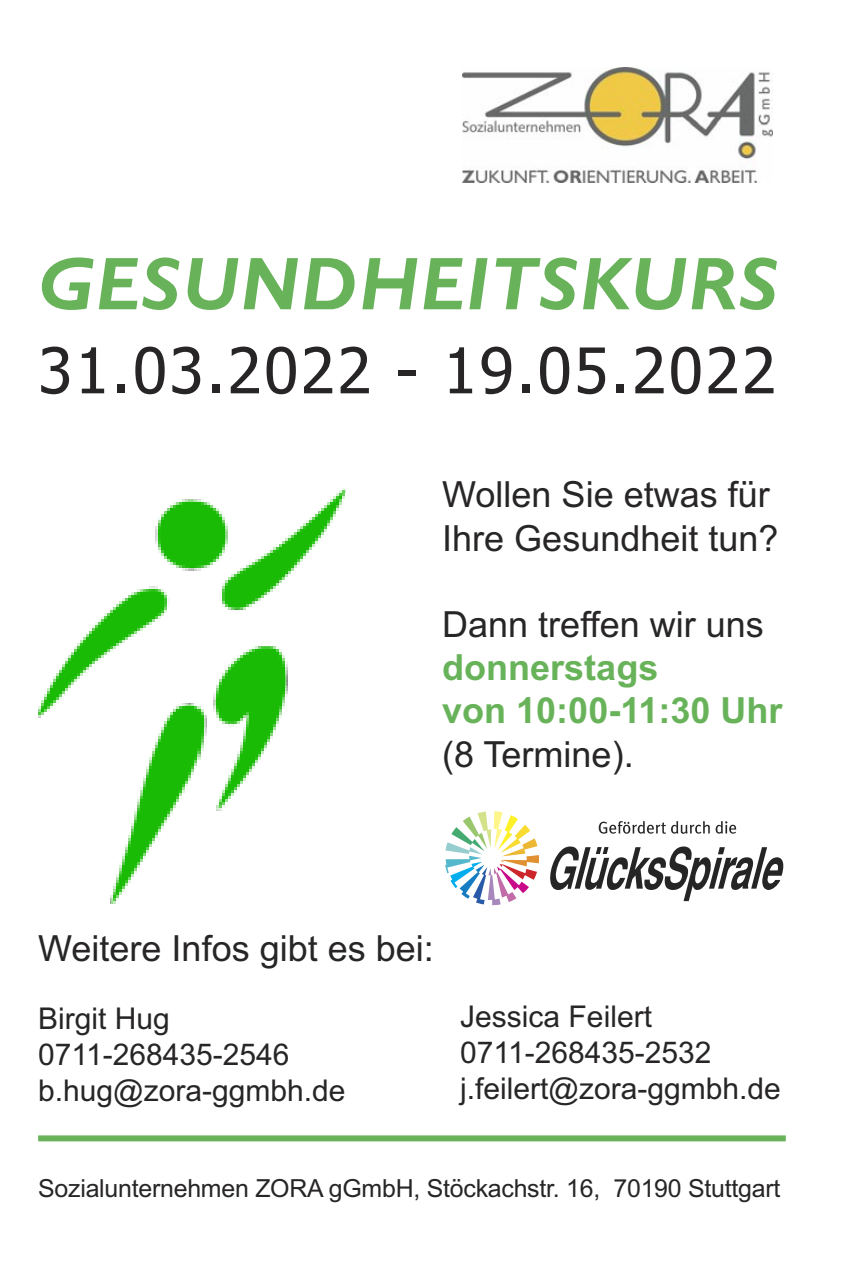
<style>
.page{position:relative;width:851px;height:1276px;background:#fff}
.page>*{position:absolute;margin:0;border:0;box-sizing:border-box;transform-origin:0 0}
.t1{font:italic 700 75px "Gill Sans";letter-spacing:.025em;color:#68b35a}
.t2{font:63px "Tahoma";letter-spacing:.035em;color:#272526}
.t3{font:36px/43.2px "Arial";color:#272526}
.t4{font:700 36px/43.2px "Arial";color:#68b35a}
.t5{font:30px "Arial";color:#272526}
.t6{font:24.9px "Arial";letter-spacing:-.01em;color:#272526}
.s1{font-weight:400;color:#272526}
</style>
<div class="page">
<img style="left:462px;top:67px;width:310px;height:115px">
<img style="left:39px;top:488px;width:307px;height:415px">
<div style="left:38px;top:1135px;width:747px;height:6px;background:#68b35a"></div>
<svg style="left:598px;top:821px;width:67px;height:12px"></svg>
<svg style="left:671px;top:821px;width:38px;height:13px"></svg>
<svg style="left:715px;top:821px;width:21px;height:12px"></svg>
<svg style="left:445px;top:811px;width:94px;height:94px"></svg>
<svg style="left:550px;top:846px;width:233px;height:55px"></svg>
<p class="t1" style="left:38px;top:239px;width:741px">GESUNDHEITSKURS</p>
<p class="t2" style="left:38px;top:335px;width:739px">31.03.2022 - 19.05.2022</p>
<p class="t3" style="left:442px;top:477px;width:338px">Wollen Sie etwas für<br>Ihre Gesundheit tun?</p>
<p class="t4" style="left:442px;top:606px;width:342px"><span class="s1">Dann treffen wir uns </span>donnerstags<br>von 10:00-11:30 Uhr</p>
<p class="t3" style="left:442px;top:736px;width:193px">(8 Termine).</p>
<p class="t3" style="left:38px;top:930px;width:397px">Weitere Infos gibt es bei:</p>
<p class="t5" style="left:38px;top:1007px;width:133px">Birgit Hug</p>
<p class="t5" style="left:38px;top:1043px;width:253px">0711-268435-2546</p>
<p class="t5" style="left:38px;top:1079px;width:309px">b.hug@zora-ggmbh.de</p>
<p class="t5" style="left:460px;top:1005px;width:193px">Jessica Feilert</p>
<p class="t5" style="left:460px;top:1041px;width:253px">0711-268435-2532</p>
<p class="t5" style="left:460px;top:1077px;width:322px">j.feilert@zora-ggmbh.de</p>
<p class="t6" style="left:38px;top:1179px;width:743px">Sozialunternehmen ZORA gGmbH, Stöckachstr. 16, 70190 Stuttgart</p>
</div>
